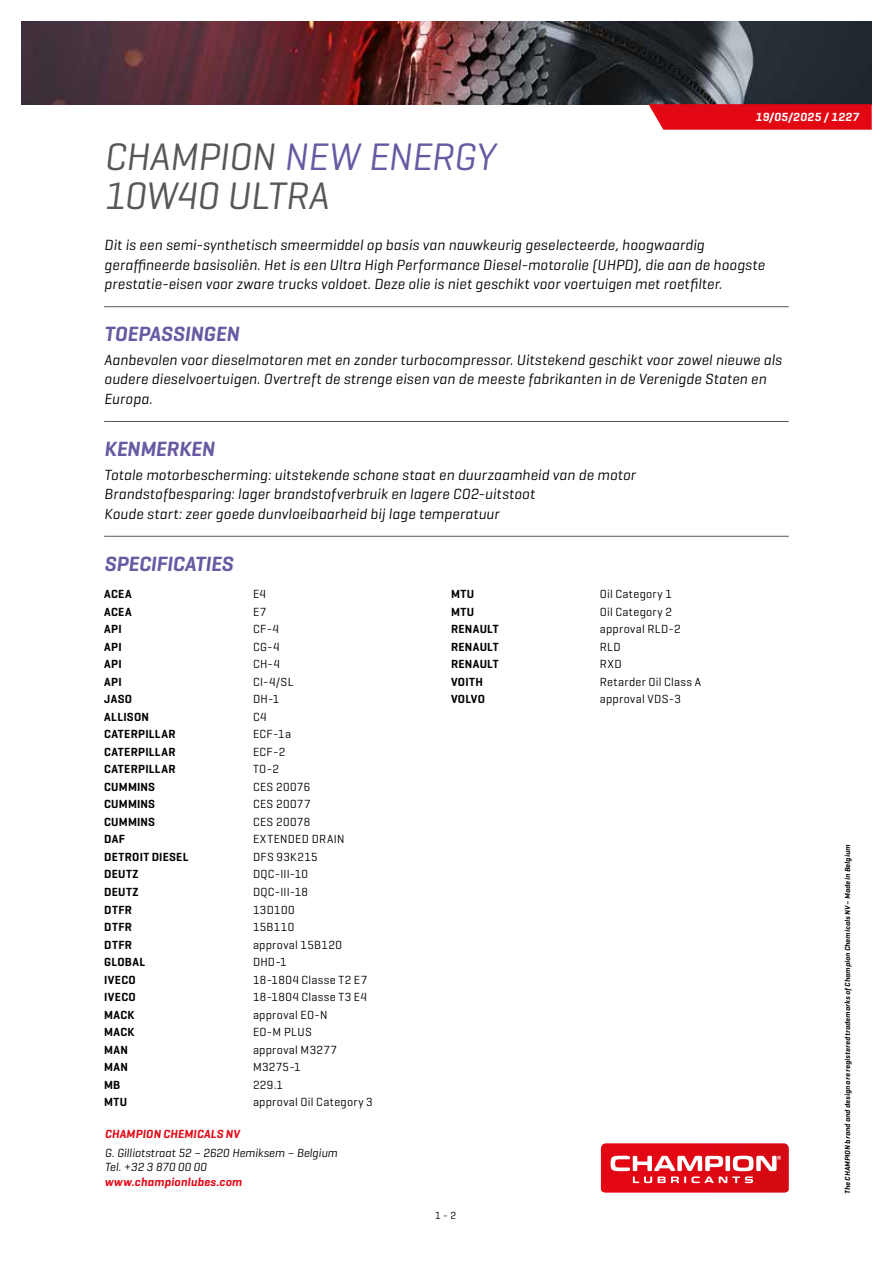
<style>
.page{position:relative;width:893px;height:1263px;background:#fff}
.page>*{position:absolute;margin:0;border:0;box-sizing:border-box;transform-origin:0 0}
.t1{font:italic 39px/39px "Geogrotesque";letter-spacing:-.01em;color:#575756}
.t2{font:italic 600 21px "Geogrotesque";letter-spacing:-.005em;color:#6859a2}
.t3{font:italic 15px/19.5px "Geogrotesque";letter-spacing:.01em;color:#000}
.t4{font:12px "Geogrotesque";letter-spacing:.03em;color:#000}
.t5{font:600 12px "Geogrotesque";letter-spacing:.025em;color:#000}
.t6{font:italic 12px/14.4px "Geogrotesque";color:#000}
.t7{font:italic 600 12px "Geogrotesque";letter-spacing:.015em;color:#e30613}
.t8{font:italic 600 12px "Geogrotesque";letter-spacing:.03em;color:#fff}
.t9{font:10.5px "Geogrotesque";color:#000}
.t10{font:italic 600 7.5px "Geogrotesque";letter-spacing:.025em;color:#000}
.s1{color:#6859a2}
</style>
<div class="page">
<svg style="left:601px;top:1143px;width:188px;height:49px;background:#e43740"></svg>
<img style="left:21px;top:21px;width:851px;height:83px">
<svg style="left:648px;top:104px;width:224px;height:26px;background:#e3121e"></svg>
<hr style="left:104px;top:306px;width:685px;height:1px;background:#575756">
<hr style="left:104px;top:421px;width:685px;height:1px;background:#575756">
<hr style="left:104px;top:536px;width:685px;height:1px;background:#575756">
<p class="t8" style="left:755px;top:110px;width:105px">19/05/2025 / 1227</p>
<h1 class="t1" style="left:104px;top:136px;width:393px">CHAMPION <span class="s1">NEW ENERGY<br></span>10W40 ULTRA</h1>
<p class="t3" style="left:104px;top:235px;width:662px">Dit is een semi-synthetisch smeermiddel op basis van nauwkeurig geselecteerde, hoogwaardig geraffineerde basisoliën. Het is een Ultra High Performance Diesel-motorolie (UHPD), die aan de hoogste prestatie-eisen voor zware trucks voldoet. Deze olie is niet geschikt voor voertuigen met roetfilter.</p>
<h2 class="t2" style="left:104px;top:321px;width:136px">TOEPASSINGEN</h2>
<p class="t3" style="left:104px;top:349px;width:679px">Aanbevolen voor dieselmotoren met en zonder turbocompressor. Uitstekend geschikt voor zowel nieuwe als oudere dieselvoertuigen. Overtreft de strenge eisen van de meeste fabrikanten in de Verenigde Staten en<br>Europa.</p>
<h2 class="t2" style="left:104px;top:436px;width:112px">KENMERKEN</h2>
<p class="t3" style="left:104px;top:464px;width:533px">Totale motorbescherming: uitstekende schone staat en duurzaamheid van de motor<br>Brandstofbesparing: lager brandstofverbruik en lagere CO2-uitstoot<br>Koude start: zeer goede dunvloeibaarheid bij lage temperatuur</p>
<h2 class="t2" style="left:104px;top:550px;width:131px">SPECIFICATIES</h2>
<p class="t5" style="left:104px;top:587px;width:29px">ACEA</p>
<p class="t4" style="left:253px;top:587px;width:15px">E4</p>
<p class="t5" style="left:104px;top:604px;width:29px">ACEA</p>
<p class="t4" style="left:253px;top:604px;width:15px">E7</p>
<p class="t5" style="left:104px;top:622px;width:19px">API</p>
<p class="t4" style="left:253px;top:622px;width:28px">CF-4</p>
<p class="t5" style="left:104px;top:639px;width:19px">API</p>
<p class="t4" style="left:253px;top:639px;width:28px">CG-4</p>
<p class="t5" style="left:104px;top:657px;width:19px">API</p>
<p class="t4" style="left:253px;top:657px;width:28px">CH-4</p>
<p class="t5" style="left:104px;top:674px;width:19px">API</p>
<p class="t4" style="left:253px;top:674px;width:42px">CI-4/SL</p>
<p class="t5" style="left:104px;top:692px;width:29px">JASO</p>
<p class="t4" style="left:253px;top:692px;width:28px">DH-1</p>
<p class="t5" style="left:104px;top:709px;width:46px">ALLISON</p>
<p class="t4" style="left:253px;top:709px;width:15px">C4</p>
<p class="t5" style="left:104px;top:727px;width:73px">CATERPILLAR</p>
<p class="t4" style="left:253px;top:727px;width:40px">ECF-1a</p>
<p class="t5" style="left:104px;top:744px;width:73px">CATERPILLAR</p>
<p class="t4" style="left:253px;top:744px;width:34px">ECF-2</p>
<p class="t5" style="left:104px;top:762px;width:73px">CATERPILLAR</p>
<p class="t4" style="left:253px;top:762px;width:27px">TO-2</p>
<p class="t5" style="left:104px;top:779px;width:52px">CUMMINS</p>
<p class="t4" style="left:253px;top:779px;width:59px">CES 20076</p>
<p class="t5" style="left:104px;top:797px;width:52px">CUMMINS</p>
<p class="t4" style="left:253px;top:797px;width:59px">CES 20077</p>
<p class="t5" style="left:104px;top:814px;width:52px">CUMMINS</p>
<p class="t4" style="left:253px;top:814px;width:59px">CES 20078</p>
<p class="t5" style="left:104px;top:832px;width:22px">DAF</p>
<p class="t4" style="left:253px;top:832px;width:93px">EXTENDED DRAIN</p>
<p class="t5" style="left:104px;top:849px;width:86px">DETROIT DIESEL</p>
<p class="t4" style="left:253px;top:849px;width:66px">DFS 93K215</p>
<p class="t5" style="left:104px;top:867px;width:36px">DEUTZ</p>
<p class="t4" style="left:253px;top:867px;width:57px">DQC-III-10</p>
<p class="t5" style="left:104px;top:884px;width:36px">DEUTZ</p>
<p class="t4" style="left:253px;top:884px;width:57px">DQC-III-18</p>
<p class="t5" style="left:104px;top:902px;width:29px">DTFR</p>
<p class="t4" style="left:253px;top:902px;width:43px">13D100</p>
<p class="t5" style="left:104px;top:919px;width:29px">DTFR</p>
<p class="t4" style="left:253px;top:919px;width:43px">15B110</p>
<p class="t5" style="left:104px;top:937px;width:29px">DTFR</p>
<p class="t4" style="left:253px;top:937px;width:90px">approval 15B120</p>
<p class="t5" style="left:104px;top:954px;width:43px">GLOBAL</p>
<p class="t4" style="left:253px;top:954px;width:35px">DHD-1</p>
<p class="t5" style="left:104px;top:972px;width:33px">IVECO</p>
<p class="t4" style="left:253px;top:972px;width:116px">18-1804 Classe T2 E7</p>
<p class="t5" style="left:104px;top:989px;width:33px">IVECO</p>
<p class="t4" style="left:253px;top:989px;width:116px">18-1804 Classe T3 E4</p>
<p class="t5" style="left:104px;top:1007px;width:32px">MACK</p>
<p class="t4" style="left:253px;top:1007px;width:76px">approval EO-N</p>
<p class="t5" style="left:104px;top:1024px;width:32px">MACK</p>
<p class="t4" style="left:253px;top:1024px;width:60px">EO-M PLUS</p>
<p class="t5" style="left:104px;top:1042px;width:25px">MAN</p>
<p class="t4" style="left:253px;top:1042px;width:85px">approval M3277</p>
<p class="t5" style="left:104px;top:1059px;width:25px">MAN</p>
<p class="t4" style="left:253px;top:1059px;width:49px">M3275-1</p>
<p class="t5" style="left:104px;top:1077px;width:18px">MB</p>
<p class="t4" style="left:253px;top:1077px;width:32px">229.1</p>
<p class="t5" style="left:104px;top:1094px;width:25px">MTU</p>
<p class="t4" style="left:253px;top:1094px;width:121px">approval Oil Category 3</p>
<p class="t5" style="left:451px;top:587px;width:25px">MTU</p>
<p class="t4" style="left:600px;top:587px;width:74px">Oil Category 1</p>
<p class="t5" style="left:451px;top:604px;width:25px">MTU</p>
<p class="t4" style="left:600px;top:604px;width:74px">Oil Category 2</p>
<p class="t5" style="left:451px;top:622px;width:49px">RENAULT</p>
<p class="t4" style="left:600px;top:622px;width:82px">approval RLD-2</p>
<p class="t5" style="left:451px;top:639px;width:49px">RENAULT</p>
<p class="t4" style="left:600px;top:639px;width:22px">RLD</p>
<p class="t5" style="left:451px;top:657px;width:49px">RENAULT</p>
<p class="t4" style="left:600px;top:657px;width:23px">RXD</p>
<p class="t5" style="left:451px;top:674px;width:34px">VOITH</p>
<p class="t4" style="left:600px;top:674px;width:103px">Retarder Oil Class A</p>
<p class="t5" style="left:451px;top:692px;width:36px">VOLVO</p>
<p class="t4" style="left:600px;top:692px;width:83px">approval VDS-3</p>
<p class="t7" style="left:105px;top:1126px;width:136px">CHAMPION CHEMICALS NV</p>
<p class="t6" style="left:105px;top:1145px;width:234px">G. Gilliotstraat 52 – 2620 Hemiksem – Belgium<br>Tel. +32 3 870 00 00</p>
<p class="t7" style="left:105px;top:1174px;width:139px">www.championlubes.com</p>
<p class="t9" style="left:435px;top:1209px;width:23px">1 - 2</p>
<p class="t10" style="left:843px;top:1194px;width:351px;rotate:-90deg">The CHAMPION brand and design are registered trademarks of Champion Chemicals NV – Made in Belgium</p>
</div>
